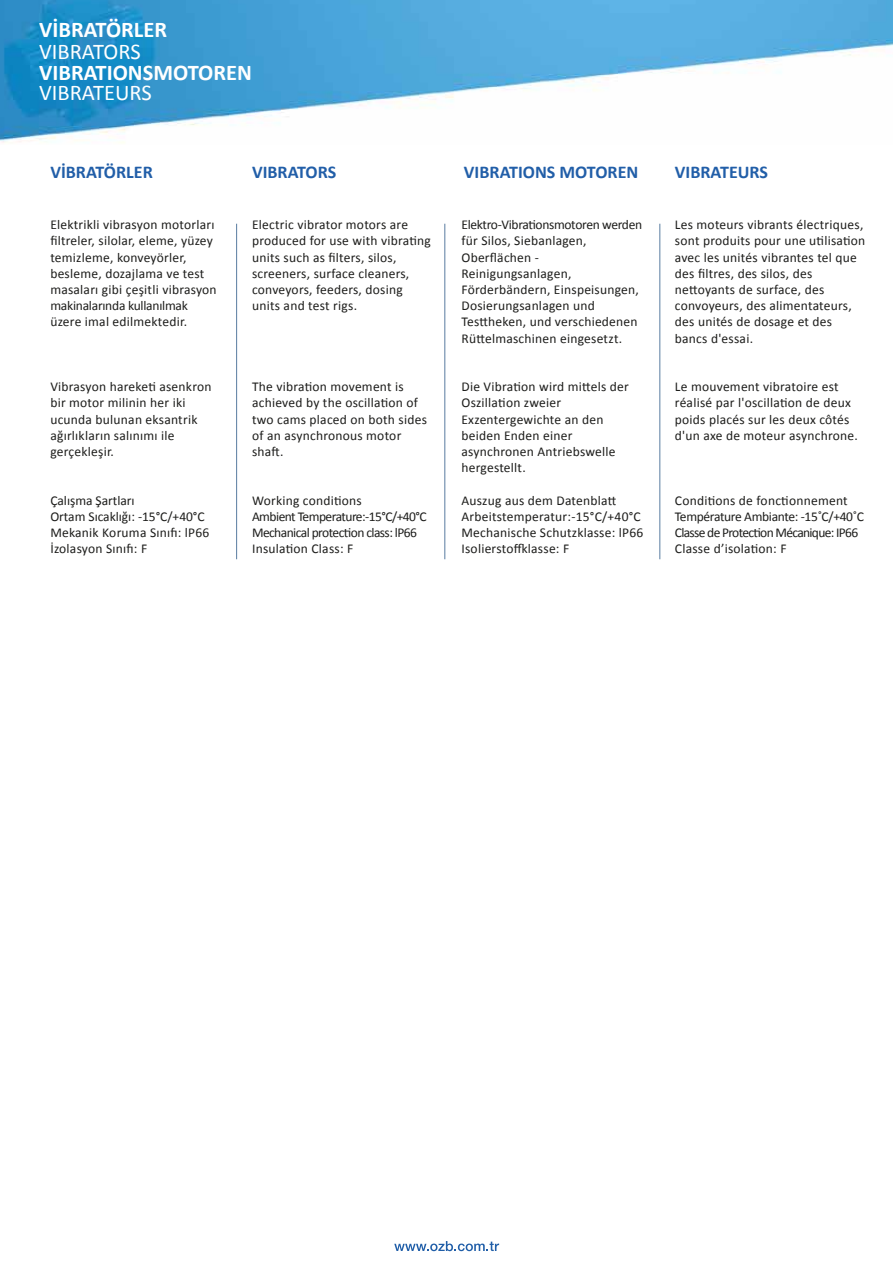
<style>
.page{position:relative;width:893px;height:1263px;background:#fff}
.page>*{position:absolute;margin:0;border:0;box-sizing:border-box;transform-origin:0 0}
.t1{font:700 22.5px "Calibri";color:#fff}
.t2{font:22.5px "Calibri";color:#fff}
.t3{font:700 18px "Calibri";color:#215ea8}
.t4{font:13.5px/16.2px "Calibri";letter-spacing:.02em;color:#1d1d1b}
.t5{font:13.5px/16.2px "Calibri";letter-spacing:-.025em;color:#1d1d1b}
.t6{font:13.5px/16.2px "Calibri";letter-spacing:-.04em;color:#1d1d1b}
.t7{font:13.5px/16.2px "Calibri";color:#1d1d1b}
</style>
<div class="page">
<svg style="left:394px;top:1241px;width:105px;height:10px"></svg>
<hr style="left:236px;top:224px;width:1px;height:335px;background:#0f4276">
<hr style="left:444px;top:224px;width:1px;height:335px;background:#0f4276">
<hr style="left:659px;top:224px;width:1px;height:335px;background:#0f4276">
<img style="left:0;top:0;width:893px;height:143px">
<h1 class="t1" style="left:39px;top:16px;width:130px">VİBRATÖRLER</h1>
<h1 class="t2" style="left:39px;top:37px;width:103px">VIBRATORS</h1>
<h1 class="t1" style="left:39px;top:59px;width:214px">VIBRATIONSMOTOREN</h1>
<h1 class="t2" style="left:39px;top:79px;width:114px">VIBRATEURS</h1>
<h2 class="t3" style="left:50px;top:161px;width:104px">VİBRATÖRLER</h2>
<h2 class="t3" style="left:252px;top:161px;width:86px">VIBRATORS</h2>
<h2 class="t3" style="left:464px;top:161px;width:176px">VIBRATIONS MOTOREN</h2>
<h2 class="t3" style="left:675px;top:161px;width:95px">VIBRATEURS</h2>
<p class="t4" style="left:50px;top:216px;width:168px">Elektrikli vibrasyon motorları filtreler, silolar, eleme, yüzey temizleme, konveyörler, besleme, dozajlama ve test masaları gibi çeşitli vibrasyon makinalarında kullanılmak üzere imal edilmektedir.</p>
<p class="t4" style="left:50px;top:378px;width:163px">Vibrasyon hareketi asenkron bir motor milinin her iki ucunda bulunan eksantrik ağırlıkların salınımı ile gerçekleşir.</p>
<p class="t7" style="left:50px;top:491px;width:161px">Çalışma Şartları<br>Ortam Sıcaklığı: -15°C/+40°C<br>Mekanik Koruma Sınıfı: lP66<br>İzolasyon Sınıfı: F</p>
<p class="t4" style="left:252px;top:216px;width:180px">Electric vibrator motors are produced for use with vibrating units such as filters, silos, screeners, surface cleaners, conveyors, feeders, dosing units and test rigs.</p>
<p class="t4" style="left:252px;top:378px;width:176px">The vibration movement is achieved by the oscillation of two cams placed on both sides of an asynchronous motor shaft.</p>
<p class="t6" style="left:252px;top:491px;width:176px">Working conditions<br>Ambient Temperature:-15°C/+40°C<br>Mechanical protection class: lP66<br>Insulation Class: F</p>
<p class="t4" style="left:461px;top:216px;width:182px">Elektro-Vibrationsmotoren werden für Silos, Siebanlagen,<br>Oberflächen -<br>Reinigungsanlagen,<br>Förderbändern, Einspeisungen,<br>Dosierungsanlagen und<br>Testtheken, und verschiedenen<br>Rüttelmaschinen eingesetzt.</p>
<p class="t4" style="left:461px;top:378px;width:169px">Die Vibration wird mittels der<br>Oszillation zweier<br>Exzentergewichte an den beiden Enden einer asynchronen Antriebswelle hergestellt.</p>
<p class="t4" style="left:461px;top:491px;width:183px">Auszug aus dem Datenblatt<br>Arbeitstemperatur:-15°C/+40°C<br>Mechanische Schutzklasse: lP66<br>Isolierstoffklasse: F</p>
<p class="t4" style="left:675px;top:216px;width:192px">Les moteurs vibrants électriques, sont produits pour une utilisation avec les unités vibrantes tel que des filtres, des silos, des nettoyants de surface, des convoyeurs, des alimentateurs, des unités de dosage et des bancs d'essai.</p>
<p class="t4" style="left:675px;top:378px;width:184px">Le mouvement vibratoire est réalisé par l'oscillation de deux poids placés sur les deux côtés d'un axe de moteur asynchrone.</p>
<p class="t5" style="left:675px;top:491px;width:191px">Conditions de fonctionnement<br>Température Ambiante: -15˚C/+40˚C<br>Classe de Protection Mécanique: IP66<br>Classe d’isolation: F</p>
</div>
